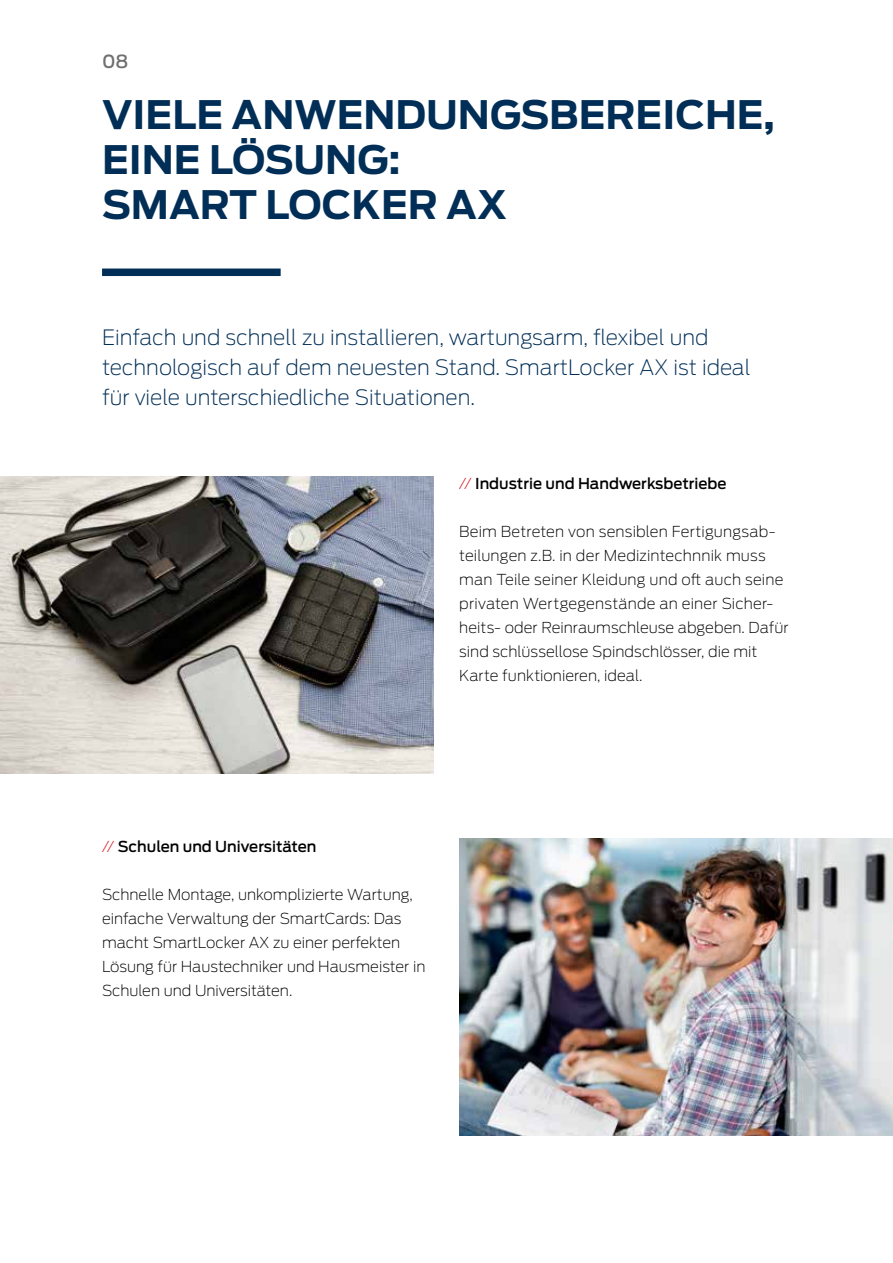
<style>
.page{position:relative;width:893px;height:1263px;background:#fff}
.page>*{position:absolute;margin:0;border:0;box-sizing:border-box;transform-origin:0 0}
.t1{font:700 39px/45px "Antenna";color:#002e56}
.t2{font:200 21px/30px "Antenna";color:#002e56}
.t3{font:500 18px "Antenna";color:#706f6f}
.t4{font:200 15px/24px "Antenna";color:#000}
.t5{font:500 15px "Antenna";color:#000}
.s1{font-weight:200;color:#d20a11}
</style>
<div class="page">
<div style="left:102px;top:269px;width:179px;height:7px;background:#002e56"></div>
<img style="left:459px;top:838px;width:434px;height:297px">
<img style="left:0;top:476px;width:434px;height:297px">
<p class="t3" style="left:102px;top:49px;width:28px">08</p>
<h1 class="t1" style="left:102px;top:92px;width:674px">VIELE ANWENDUNGSBEREICHE,<br>EINE LÖSUNG:<br>SMART LOCKER AX</h1>
<h2 class="t2" style="left:102px;top:322px;width:650px">Einfach und schnell zu installieren, wartungsarm, flexibel und technologisch auf dem neuesten Stand. SmartLocker AX ist ideal für viele unterschiedliche Situationen.</h2>
<p class="t5" style="left:459px;top:473px;width:269px"><span class="s1">//</span> Industrie und Handwerksbetriebe</p>
<p class="t4" style="left:459px;top:519px;width:331px">Beim Betreten von sensiblen Fertigungsab&shy;teilungen z.B. in der Medizintechnnik muss man Teile seiner Kleidung und oft auch seine privaten Wertgegenstände an einer Sicher&shy;heits- oder Reinraumschleuse abgeben. Dafür sind schlüssellose Spindschlösser, die mit Karte funktionieren, ideal.</p>
<p class="t5" style="left:102px;top:836px;width:216px"><span class="s1">//</span> Schulen und Universitäten</p>
<p class="t4" style="left:102px;top:882px;width:325px">Schnelle Montage, unkomplizierte Wartung, einfache Verwaltung der SmartCards: Das macht SmartLocker AX zu einer perfekten Lösung für Haustechniker und Hausmeister in Schulen und Universitäten.</p>
</div>
